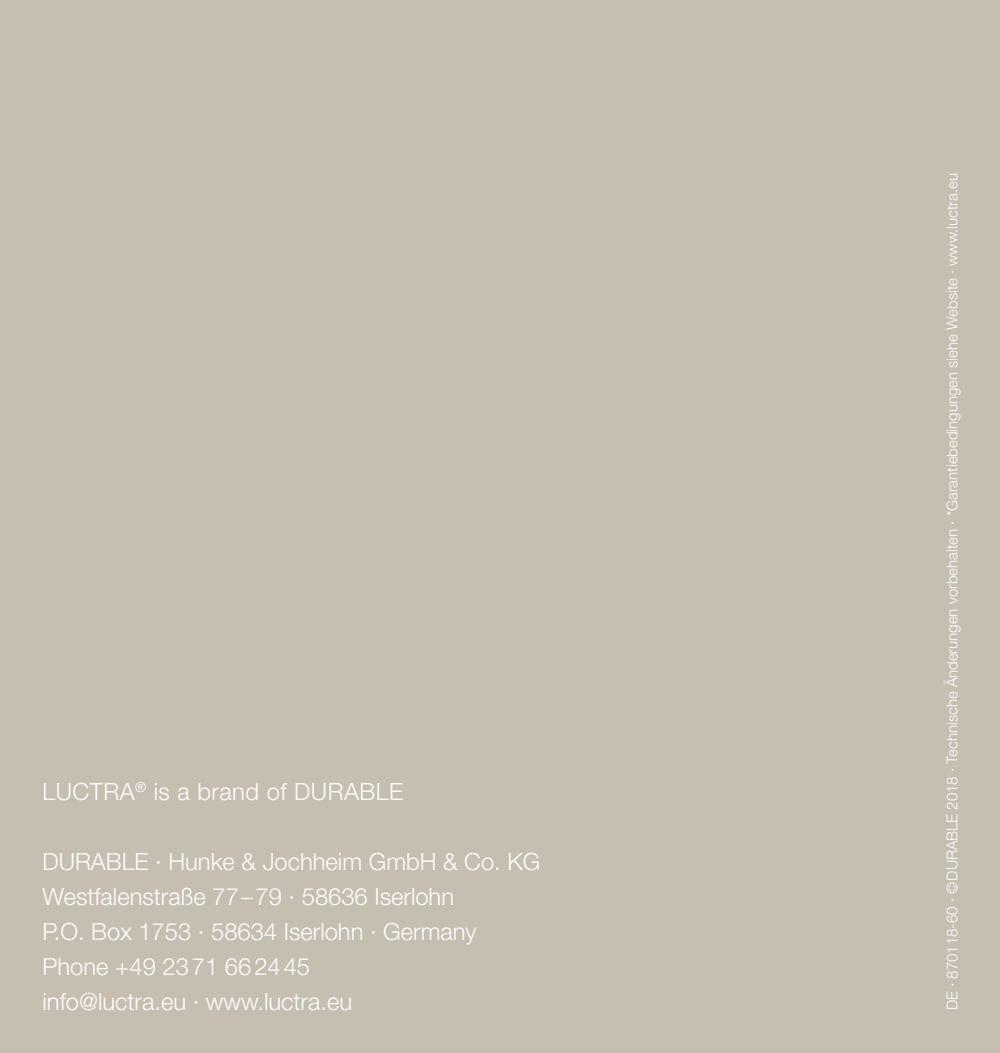
<style>
.page{position:relative;width:1000px;height:1053px;background:#fff}
.page>*{position:absolute;margin:0;border:0;box-sizing:border-box;transform-origin:0 0}
.Fliesstext{font:300 23.75px "Helvetica Neue LT Pro";color:#fff}
._04_Adresse{font:300 23.75px "Helvetica Neue LT Pro";letter-spacing:.02em;color:#fff}
.Fliesstext-2{font:300 15px "Helvetica Neue LT Pro";color:#fff}
</style>
<div class="page">
<div style="left:0;top:0;width:999px;height:1052px;background:#c7beb2"></div>
<p class="_04_Adresse" style="left:43px;top:777px;width:362px">LUCTRA<sup>®</sup> is a brand of DURABLE</p>
<p class="Fliesstext" style="left:43px;top:847px;width:499px">DURABLE · Hunke &amp; Jochheim GmbH &amp; Co. KG</p>
<p class="Fliesstext" style="left:43px;top:882px;width:413px">Westfalenstraße 77–79 · 58636 Iserlohn</p>
<p class="Fliesstext" style="left:43px;top:917px;width:435px">P.O. Box 1753 · 58634 Iserlohn · Germany</p>
<p class="Fliesstext" style="left:43px;top:952px;width:269px">Phone +49 2371 662445</p>
<p class="Fliesstext" style="left:43px;top:987px;width:311px">info@luctra.eu · www.luctra.eu</p>
<p class="Fliesstext-2" style="left:942px;top:1010px;width:838px;rotate:-90deg">DE · 870118-60 · ©DURABLE 2018 · Technische Änderungen vorbehalten · *Garantiebedingungen siehe Website · www.luctra.eu</p>
</div>
